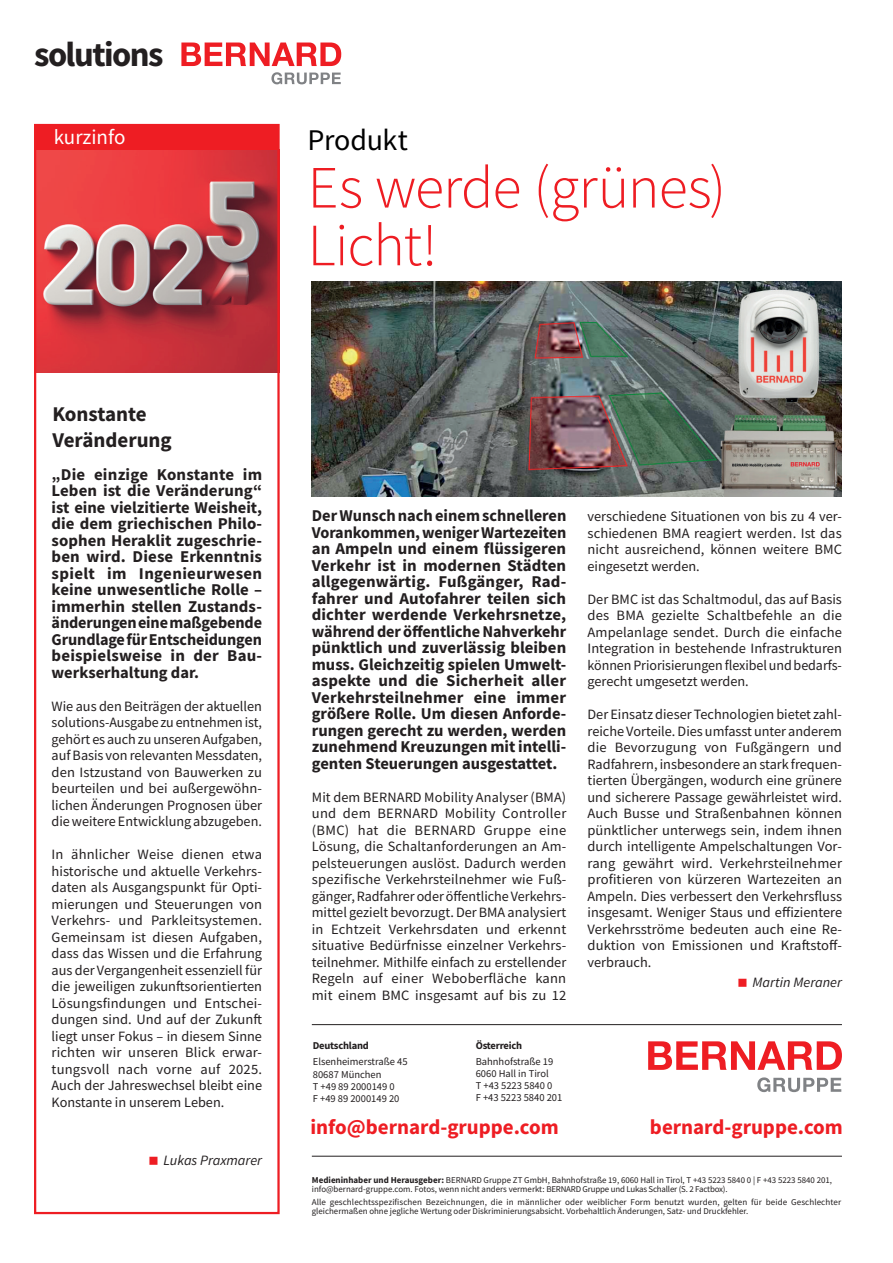
<style>
.page{position:relative;width:893px;height:1263px;background:#fff}
.page>*{position:absolute;margin:0;border:0;box-sizing:border-box;transform-origin:0 0}
.t1{font:300 60px/57.8px "Source Sans Pro";letter-spacing:-.015em;color:#ee1d23}
.t2{font:700 34.65px "Source Sans Pro";letter-spacing:-.04em;color:#231f20}
.t3{font:30px "Source Sans Pro";letter-spacing:-.01em;color:#000001}
.t4{font:700 21px "Source Sans Pro";color:#ee1d23}
.t5{font:700 21px/25.2px "Source Sans Pro";color:#231f20}
.t6{font:21px "Source Sans Pro";color:#fff}
.t7{font:700 16.5px/16.5px "Source Sans Pro";color:#231f20;text-align:justify}
.t8{font:14.25px/16.5px "Source Sans Pro";color:#231f20;text-align:justify}
.t9{font:italic 14.25px "Source Sans Pro";color:#231f20}
.t10{font:10.5px/12px "Source Sans Pro";color:#231f20}
.t11{font:700 10.5px "Source Sans Pro";letter-spacing:-.02em;color:#231f20}
.t12{font:8.85px/9px "Source Sans Pro";color:#231f20}
.s1{font-weight:700;font-size:9px}
</style>
<div class="page">
<svg style="left:181px;top:43px;width:160px;height:23px"></svg>
<svg style="left:271px;top:72px;width:70px;height:12px"></svg>
<hr style="left:312px;top:1024px;width:530px;height:1px;background:#231f20">
<hr style="left:312px;top:1156px;width:530px;height:1px;background:#231f20">
<svg style="left:648px;top:1041px;width:194px;height:29px"></svg>
<svg style="left:757px;top:1077px;width:84px;height:15px"></svg>
<img style="left:312px;top:282px;width:530px;height:214px">
<img style="left:37px;top:150px;width:240px;height:223px">
<div style="left:34px;top:124px;width:246px;height:1090px;border:2px solid #ee1d23"></div>
<div style="left:36px;top:125px;width:243px;height:25px;background:#ee1d23"></div>
<h2 class="t2" style="left:34px;top:31px;width:131px">solutions</h2>
<h3 class="t6" style="left:54px;top:123px;width:73px">kurzinfo</h3>
<h3 class="t3" style="left:308px;top:121px;width:102px">Produkt</h3>
<h1 class="t1" style="left:308px;top:159px;width:420px">Es werde (grünes)<br>Licht!</h1>
<h3 class="t5" style="left:52px;top:401px;width:121px">Konstante<br>Veränderung</h3>
<p class="t7" style="left:52px;top:466px;width:212px">„Die einzige Konstante im Leben ist die Veränderung“ ist eine vielzitierte Weisheit, die dem griechischen Philo&shy;sophen Heraklit zugeschrie&shy;ben wird. Diese Erkenntnis spielt im Ingenieurwesen keine unwesentliche Rolle – immerhin stellen Zustands&shy;änderungen eine maßgebende Grundlage für Entscheidungen beispielsweise in der Bau&shy;werkserhaltung dar.</p>
<p class="t8" style="left:52px;top:698px;width:212px">Wie aus den Beiträgen der aktuellen solutions-Ausgabe zu entnehmen ist, gehört es auch zu unseren Aufgaben, auf Basis von relevanten Messdaten, den Istzustand von Bauwerken zu beurteilen und bei außergewöhn&shy;lichen Änderungen Prognosen über die weitere Entwicklung abzugeben.</p>
<p class="t8" style="left:52px;top:846px;width:212px">In ähnlicher Weise dienen etwa historische und aktuelle Verkehrs&shy;daten als Ausgangspunkt für Opti&shy;mierungen und Steuerungen von Verkehrs- und Parkleitsystemen.<br>Gemeinsam ist diesen Aufgaben, dass das Wissen und die Erfahrung aus der Vergangenheit essenziell für die jeweiligen zukunftsorientierten Lösungsfindungen und Entschei&shy;dungen sind. Und auf der Zukunft liegt unser Fokus – in diesem Sinne richten wir unseren Blick erwar&shy;tungsvoll nach vorne auf 2025.<br>Auch der Jahreswechsel bleibt eine Konstante in unserem Leben.</p>
<p class="t9" style="left:163px;top:1151px;width:100px">Lukas Praxmarer</p>
<p class="t7" style="left:312px;top:507px;width:256px">Der Wunsch nach einem schnelleren Vorankommen, weniger Wartezeiten an Ampeln und einem flüssigeren Verkehr ist in modernen Städten allgegenwärtig. Fußgänger, Rad&shy;fahrer und Autofahrer teilen sich dichter werdende Verkehrsnetze, während der öffentliche Nahverkehr pünktlich und zuverlässig bleiben muss. Gleichzeitig spielen Umwelt&shy;aspekte und die Sicherheit aller Verkehrsteilnehmer eine immer größere Rolle. Um diesen Anforde&shy;rungen gerecht zu werden, werden zunehmend Kreuzungen mit intelli&shy;genten Steuerungen ausgestattet.</p>
<p class="t8" style="left:312px;top:788px;width:256px">Mit dem BERNARD Mobility Analyser (BMA) und dem BERNARD Mobility Controller (BMC) hat die BERNARD Gruppe eine Lösung, die Schaltanforderungen an Am&shy;pelsteuerungen auslöst. Dadurch werden spezifische Verkehrsteilnehmer wie Fuß&shy;gänger, Radfahrer oder öffentliche Verkehrs&shy;mittel gezielt bevorzugt. Der BMA analysiert in Echtzeit Verkehrsdaten und erkennt situative Bedürfnisse einzelner Verkehrs&shy;teilnehmer. Mithilfe einfach zu erstellender Regeln auf einer Weboberfläche kann mit einem BMC insgesamt auf bis zu 12</p>
<p class="t11" style="left:313px;top:1039px;width:57px">Deutschland</p>
<p class="t10" style="left:313px;top:1056px;width:96px">Elsenheimerstraße 45<br>80687 München<br>T +49 89 2000149 0<br>F +49 89 2000149 20</p>
<p class="t11" style="left:476px;top:1039px;width:48px">Österreich</p>
<p class="t10" style="left:476px;top:1056px;width:88px">Bahnhofstraße 19<br>6060 Hall in Tirol<br>T +43 5223 5840 0<br>F +43 5223 5840 201</p>
<p class="t8" style="left:587px;top:508px;width:256px">verschiedene Situationen von bis zu 4 ver&shy;schiedenen BMA reagiert werden. Ist das nicht ausreichend, können weitere BMC eingesetzt werden.</p>
<p class="t8" style="left:587px;top:590px;width:256px">Der BMC ist das Schaltmodul, das auf Basis des BMA gezielte Schaltbefehle an die Ampelanlage sendet. Durch die einfache Integration in bestehende Infrastrukturen können Priorisierungen flexibel und bedarfs&shy;gerecht umgesetzt werden.</p>
<p class="t8" style="left:587px;top:706px;width:256px">Der Einsatz dieser Technologien bietet zahl&shy;reiche Vorteile. Dies umfasst unter anderem die Bevorzugung von Fußgängern und Radfahrern, insbesondere an stark frequen&shy;tierten Übergängen, wodurch eine grünere und sicherere Passage gewährleistet wird.<br>Auch Busse und Straßenbahnen können pünktlicher unterwegs sein, indem ihnen durch intelligente Ampelschaltungen Vor&shy;rang gewährt wird. Verkehrsteilnehmer profitieren von kürzeren Wartezeiten an Ampeln. Dies verbessert den Verkehrsfluss insgesamt. Weniger Staus und effizientere Verkehrsströme bedeuten auch eine Re&shy;duktion von Emissionen und Kraftstoff&shy;verbrauch.</p>
<p class="t9" style="left:752px;top:973px;width:91px">Martin Meraner</p>
<h3 class="t4" style="left:310px;top:1112px;width:250px">info@bernard-gruppe.com</h3>
<h3 class="t4" style="left:650px;top:1112px;width:194px">bernard-gruppe.com</h3>
<p class="t12" style="left:312px;top:1175px;width:522px"><span class="s1">Medieninhaber und Herausgeber:</span> BERNARD Gruppe ZT GmbH, Bahnhofstraße 19, 6060 Hall in Tirol, T +43 5223 5840 0 | F +43 5223 5840 201, info@bernard-gruppe.com. Fotos, wenn nicht anders vermerkt: BERNARD Gruppe und Lukas Schaller (S. 2 Factbox).</p>
<p class="t12" style="left:312px;top:1198px;width:531px">Alle geschlechtsspezifischen Bezeichnungen, die in männlicher oder weiblicher Form benutzt wurden, gelten für beide Geschlechter gleichermaßen ohne jegliche Wertung oder Diskriminierungsabsicht. Vorbehaltlich Änderungen, Satz- und Druckfehler.</p>
</div>
